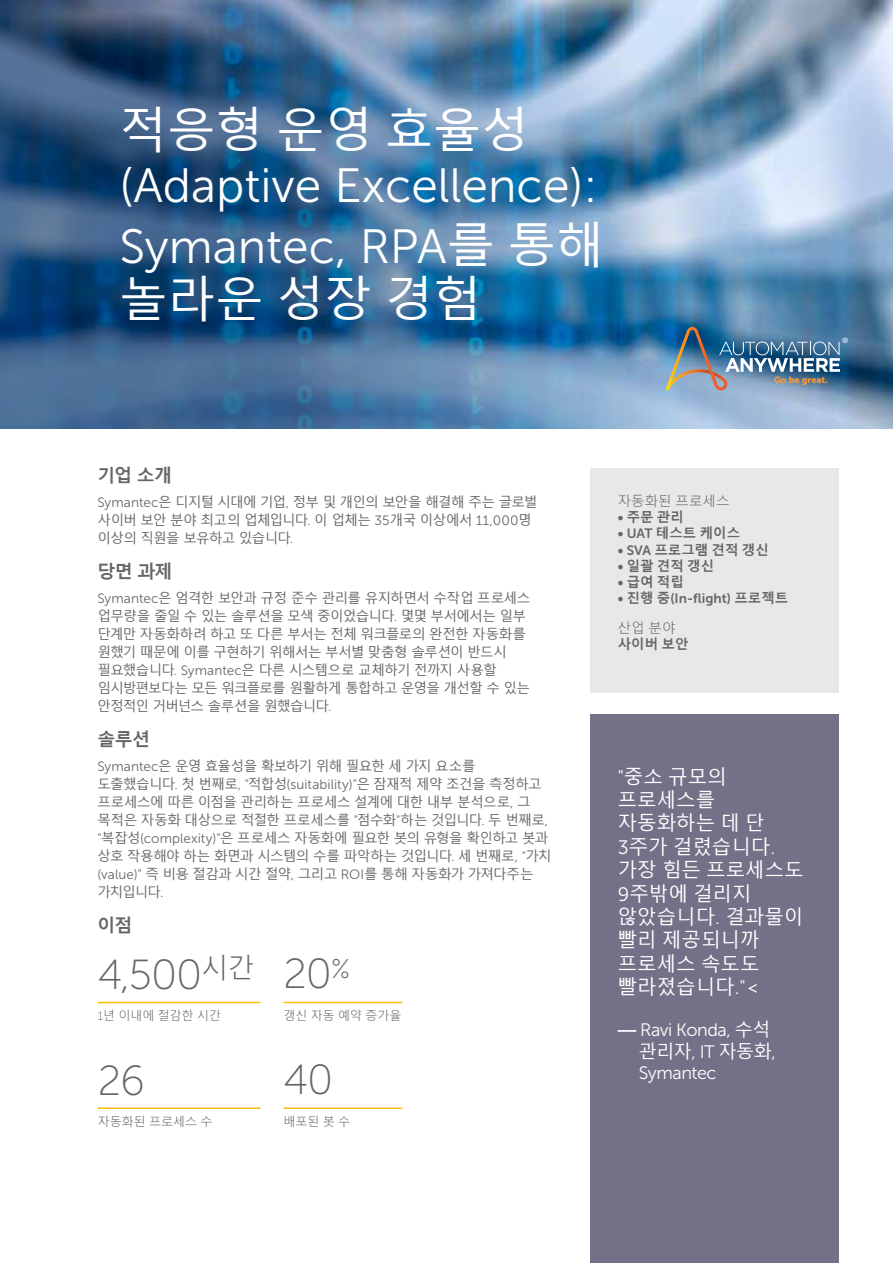
<style>
.page{position:relative;width:893px;height:1263px;background:#fff}
.page>*{position:absolute;margin:0;border:0;box-sizing:border-box;transform-origin:0 0}
.t1{font:48px/60.8px "Museo Sans 300";color:#fff}
.t2{font:48px "Malgun Gothic";color:#fff}
.t3{font:42px "Museo Sans 100";letter-spacing:-.025em;color:#666}
.t4{font:19.5px/23.4px "Malgun Gothic";color:#fff}
.t5{font:18px "Museo Sans 300";letter-spacing:-.025em;color:#fff}
.t6{font:700 18px "Malgun Gothic";letter-spacing:-.04em;color:#666}
.t7{font:18px "Malgun Gothic";letter-spacing:-.025em;color:#fff}
.t8{font:13.5px/18px "Malgun Gothic";letter-spacing:-.045em;color:#666}
.t9{font:700 13.5px "Malgun Gothic";color:#666}
.t10{font:13.5px "Museo Sans 700";color:#666}
.t11{font:300 13.5px "Malgun Gothic";color:#666}
.t12{font:300 12px "Malgun Gothic";color:#666}
.t13{font:9px "Museo Sans 900";color:#f89837}
.t14{font:7.65px "Museo Sans 500";color:#fff}
.s1{font-family:"Malgun Gothic"}
.s2{font-family:"Museo Sans 300"}
.s3{font-family:"Museo Sans 100";font-weight:400}
.s4{font-family:"Museo Sans 700";font-weight:400}
.s5{font-family:"Malgun Gothic";font-weight:700}
</style>
<div class="page">
<img style="left:0;top:0;width:893px;height:429px">
<img style="left:666px;top:327px;width:174px;height:64px">
<div style="left:591px;top:469px;width:248px;height:224px;background:#e8e8e8"></div>
<div style="left:591px;top:715px;width:248px;height:548px;background:#747087"></div>
<hr style="left:98px;top:1002px;width:162px;height:1px;background:#ffbc03">
<hr style="left:98px;top:1107px;width:162px;height:2px;background:#ffbc03">
<hr style="left:284px;top:1002px;width:118px;height:1px;background:#ffbc03">
<hr style="left:284px;top:1107px;width:118px;height:2px;background:#ffbc03">
<h1 class="t2" style="left:119px;top:103px;width:411px">적응형 운영 효율성</h1>
<h1 class="t1" style="left:119px;top:156px;width:486px">(Adaptive Excellence):<br>Symantec, RPA<span class="s1">를 통해</span></h1>
<h1 class="t2" style="left:119px;top:272px;width:363px">놀라운 성장 경험</h1>
<p class="t13" style="left:774px;top:375px;width:55px">Go be great.</p>
<p class="t14" style="left:842px;top:336px;width:8px">®</p>
<h3 class="t6" style="left:97px;top:465px;width:76px">기업 소개</h3>
<p class="t8" style="left:97px;top:494px;width:441px"><span class="s2">Symantec</span>은 디지털 시대에 기업<span class="s2">,</span> 정부 및 개인의 보안을 해결해 주는 글로벌 사이버 보안 분야 최고의 업체입니다<span class="s2">.</span> 이 업체는 <span class="s2">35</span>개국 이상에서 <span class="s2">11,000</span>명 이상의 직원을 보유하고 있습니다<span class="s2">.</span></p>
<h3 class="t6" style="left:97px;top:561px;width:76px">당면 과제</h3>
<p class="t8" style="left:97px;top:589px;width:434px"><span class="s2">Symantec</span>은 엄격한 보안과 규정 준수 관리를 유지하면서 수작업 프로세스 업무량을 줄일 수 있는 솔루션을 모색 중이었습니다<span class="s2">.</span> 몇몇 부서에서는 일부 단계만 자동화하려 하고 또 다른 부서는 전체 워크플로의 완전한 자동화를 원했기 때문에 이를 구현하기 위해서는 부서별 맞춤형 솔루션이 반드시 필요했습니다<span class="s2">. Symantec</span>은 다른 시스템으로 교체하기 전까지 사용할 임시방편보다는 모든 워크플로를 원활하게 통합하고 운영을 개선할 수 있는 안정적인 거버넌스 솔루션을 원했습니다<span class="s2">.</span></p>
<h3 class="t6" style="left:97px;top:729px;width:54px">솔루션</h3>
<p class="t8" style="left:97px;top:757px;width:456px"><span class="s2">Symantec</span>은 운영 효율성을 확보하기 위해 필요한 세 가지 요소를 도출했습니다<span class="s2">.</span> 첫 번째로<span class="s2">, "</span>적합성<span class="s2">(suitability)"</span>은 잠재적 제약 조건을 측정하고 프로세스에 따른 이점을 관리하는 프로세스 설계에 대한 내부 분석으로<span class="s2">,</span> 그 목적은 자동화 대상으로 적절한 프로세스를 <span class="s2">"</span>점수화<span class="s2">"</span>하는 것입니다<span class="s2">.</span> 두 번째로<span class="s2">, "</span>복잡성<span class="s2">(complexity)"</span>은 프로세스 자동화에 필요한 봇의 유형을 확인하고 봇과 상호 작용해야 하는 화면과 시스템의 수를 파악하는 것입니다<span class="s2">.</span> 세 번째로<span class="s2">, "</span>가치 <span class="s2">(value)"</span> 즉 비용 절감과 시간 절약<span class="s2">,</span> 그리고 <span class="s2">ROI</span>를 통해 자동화가 가져다주는 가치입니다<span class="s2">.</span></p>
<h3 class="t6" style="left:97px;top:915px;width:36px">이점</h3>
<h2 class="t3" style="left:98px;top:952px;width:158px">4,500<sup>시간</sup></h2>
<h2 class="t3" style="left:284px;top:951px;width:68px">20<sup>%</sup></h2>
<p class="t12" style="left:98px;top:1008px;width:125px"><span class="s3">1</span>년 이내에 절감한 시간</p>
<p class="t12" style="left:284px;top:1008px;width:119px">갱신 자동 예약 증가율</p>
<h2 class="t3" style="left:98px;top:1058px;width:49px">26</h2>
<h2 class="t3" style="left:284px;top:1057px;width:51px">40</h2>
<p class="t12" style="left:98px;top:1114px;width:116px">자동화된 프로세스 수</p>
<p class="t12" style="left:284px;top:1114px;width:68px">배포된 봇 수</p>
<p class="t11" style="left:618px;top:493px;width:113px">자동화된 프로세스</p>
<p class="t9" style="left:618px;top:509px;width:68px"><span class="s4">•</span> 주문 관리</p>
<p class="t9" style="left:618px;top:525px;width:124px"><span class="s4">• UAT</span> 테스트 케이스</p>
<p class="t9" style="left:618px;top:542px;width:153px"><span class="s4">• SVA</span> 프로그램 견적 갱신</p>
<p class="t9" style="left:618px;top:558px;width:98px"><span class="s4">•</span> 일괄 견적 갱신</p>
<p class="t9" style="left:618px;top:574px;width:68px"><span class="s4">•</span> 급여 적립</p>
<p class="t10" style="left:618px;top:591px;width:172px">• <span class="s5">진행 중</span>(In-flight) <span class="s5">프로젝트</span></p>
<p class="t11" style="left:618px;top:620px;width:59px">산업 분야</p>
<p class="t9" style="left:618px;top:636px;width:72px">사이버 보안</p>
<h3 class="t4" style="left:618px;top:765px;width:187px"><span class="s2">"</span>중소 규모의 프로세스를 자동화하는 데 단<br><span class="s2">3</span>주가 걸렸습니다<span class="s2">. </span>가장 힘든 프로세스도<br><span class="s2">9</span>주밖에 걸리지 않았습니다<span class="s2">.</span> 결과물이 빨리 제공되니까 프로세스 속도도 빨라졌습니다<span class="s2">."</span>&lt;</h3>
<h3 class="t5" style="left:618px;top:1020px;width:154px"><span class="s5">—</span> Ravi Konda, <span class="s1">수석</span></h3>
<h3 class="t7" style="left:639px;top:1041px;width:139px">관리자<span class="s2">, IT</span> 자동화<span class="s2">,</span></h3>
<h3 class="t5" style="left:639px;top:1063px;width:79px">Symantec</h3>
</div>
